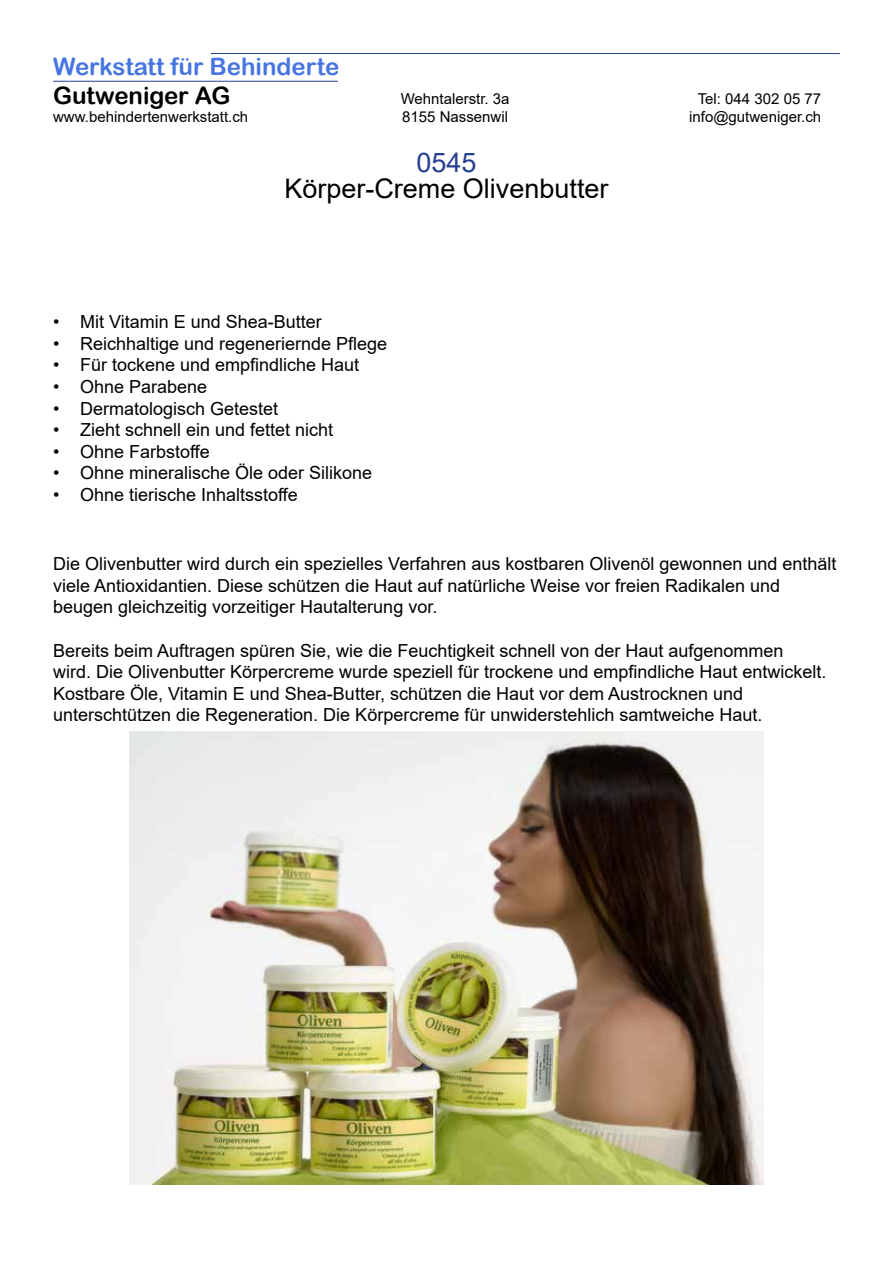
<style>
.page{position:relative;width:893px;height:1263px;background:#fff}
.page>*{position:absolute;margin:0;border:0;box-sizing:border-box;transform-origin:0 0}
.t1{font:27px "Arial";color:#000}
.t2{font:27px "Arial";color:#25408f}
.t3{font:24px "Arial Rounded MT Bold";color:#4675e1}
.t4{font:24px "Arial Rounded MT Bold";color:#000}
.t5{font:18px/21.6px "Arial";color:#000}
.t6{font:15px "Arial";color:#000}
</style>
<div class="page">
<hr style="left:211px;top:53px;width:629px;height:1px;background:#25408f">
<hr style="left:53px;top:81px;width:285px;height:1px;background:#25408f">
<img style="left:130px;top:731px;width:633px;height:453px">
<h2 class="t3" style="left:53px;top:52px;width:288px">Werkstatt für Behinderte</h2>
<h2 class="t4" style="left:53px;top:81px;width:179px">Gutweniger AG</h2>
<p class="t6" style="left:401px;top:88px;width:110px">Wehntalerstr. 3a</p>
<p class="t6" style="left:698px;top:88px;width:125px">Tel: 044 302 05 77</p>
<p class="t6" style="left:53px;top:106px;width:197px">www.behindertenwerkstatt.ch</p>
<p class="t6" style="left:402px;top:106px;width:107px">8155 Nassenwil</p>
<p class="t6" style="left:689px;top:106px;width:133px">info@gutweniger.ch</p>
<h1 class="t2" style="left:416px;top:144px;width:62px">0545</h1>
<h1 class="t1" style="left:284px;top:170px;width:326px">Körper-Creme Olivenbutter</h1>
<p class="t5" style="left:53px;top:311px;width:270px">• Mit Vitamin E und Shea-Butter</p>
<p class="t5" style="left:53px;top:332px;width:336px">• Reichhaltige und regeneriernde Pflege</p>
<p class="t5" style="left:53px;top:354px;width:308px">• Für tockene und empfindliche Haut</p>
<p class="t5" style="left:53px;top:376px;width:156px">• Ohne Parabene</p>
<p class="t5" style="left:53px;top:397px;width:227px">• Dermatologisch Getestet</p>
<p class="t5" style="left:53px;top:419px;width:282px">• Zieht schnell ein und fettet nicht</p>
<p class="t5" style="left:53px;top:440px;width:158px">• Ohne Farbstoffe</p>
<p class="t5" style="left:53px;top:462px;width:321px">• Ohne mineralische Öle oder Silikone</p>
<p class="t5" style="left:53px;top:484px;width:246px">• Ohne tierische Inhaltsstoffe</p>
<p class="t5" style="left:53px;top:553px;width:785px">Die Olivenbutter wird durch ein spezielles Verfahren aus kostbaren Olivenöl gewonnen und enthält viele Antioxidantien. Diese schützen die Haut auf natürliche Weise vor freien Radikalen und beugen gleichzeitig vorzeitiger Hautalterung vor.</p>
<p class="t5" style="left:53px;top:639px;width:775px">Bereits beim Auftragen spüren Sie, wie die Feuchtigkeit schnell von der Haut aufgenommen<br>wird. Die Olivenbutter Körpercreme wurde speziell für trockene und empfindliche Haut entwickelt.<br>Kostbare Öle, Vitamin E und Shea-Butter, schützen die Haut vor dem Austrocknen und unterschtützen die Regeneration. Die Körpercreme für unwiderstehlich samtweiche Haut.</p>
</div>
